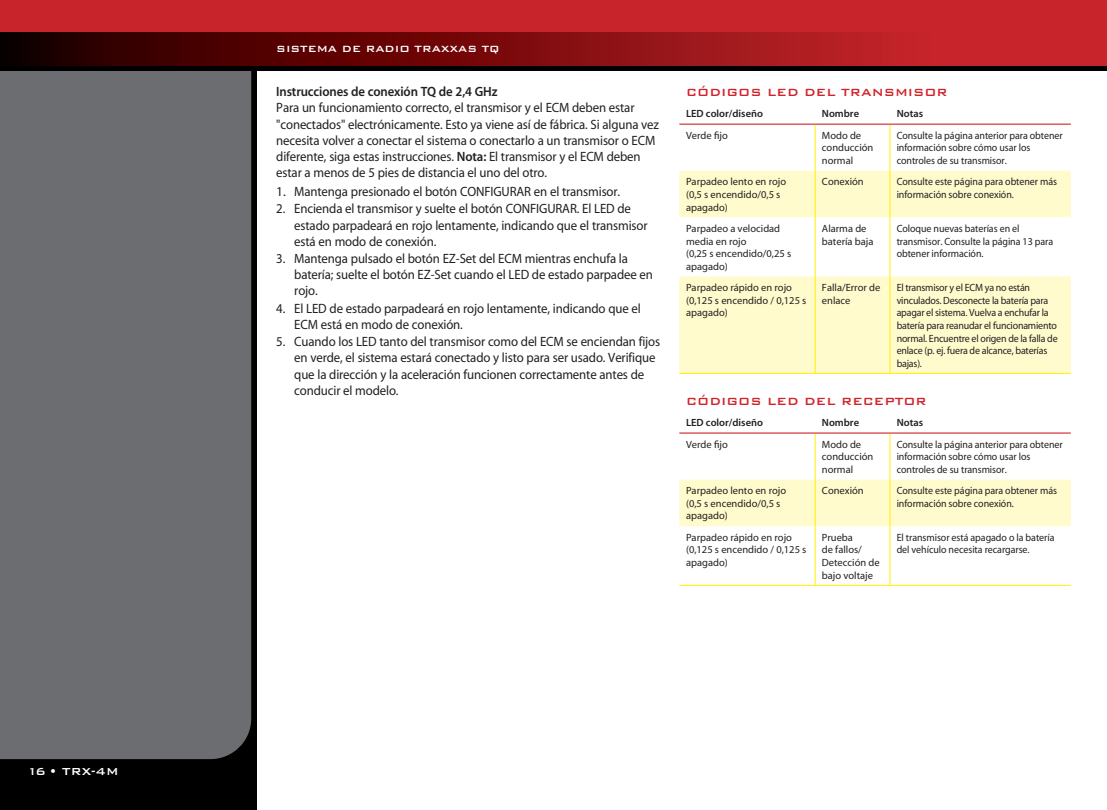
<style>
.page{position:relative;width:1107px;height:810px;background:#fff}
.page>*{position:absolute;margin:0;border:0;box-sizing:border-box;transform-origin:0 0}
.t1{font:13.8px "Bank Gothic Medium BT";color:#d1232a}
.t2{font:13.5px/16.2px "Myriad";letter-spacing:-.01em;color:#231f20;scale:.95 1}
.t3{font:13.5px "Myriad";letter-spacing:-.01em;color:#231f20}
.t4{font:600 13.5px "Myriad";letter-spacing:-.01em;color:#231f20;scale:.95 1}
.t5{font:13.5px "Bank Gothic Medium BT";color:#fff}
.t6{font:12px "Bank Gothic Medium BT";color:#fff}
.t7{font:10.5px/12.6px "Myriad";letter-spacing:-.005em;color:#231f20;scale:.95 1}
.t8{font:10.5px/12.6px "Myriad";letter-spacing:-.005em;color:#231f20}
.t9{font:600 10.5px "Myriad";color:#231f20}
.s1{font-weight:600}
</style>
<div class="page">
<div style="left:0;top:13px;width:256px;height:797px;background:#000"></div>
<div style="left:0;top:71px;width:251px;height:688px;background:#6c6d70"></div>
<div style="left:0;top:0;width:1107px;height:70px;background:#000"></div>
<div style="left:0;top:0;width:1107px;height:51px;background:#c8242b"></div>
<svg style="left:0;top:32px;width:1107px;height:34px;background:#7f0f12"></svg>
<div style="left:679px;top:171px;width:392px;height:46px;background:#fffbcc"></div>
<div style="left:679px;top:276px;width:392px;height:97px;background:#fffbcc"></div>
<div style="left:679px;top:480px;width:392px;height:46px;background:#fffbcc"></div>
<hr style="left:815px;top:125px;width:1px;height:46px;background:#fff101">
<hr style="left:890px;top:125px;width:1px;height:46px;background:#fff101">
<hr style="left:815px;top:171px;width:1px;height:46px;background:#fff101">
<hr style="left:890px;top:171px;width:1px;height:46px;background:#fff101">
<hr style="left:815px;top:217px;width:1px;height:59px;background:#fff101">
<hr style="left:890px;top:217px;width:1px;height:59px;background:#fff101">
<hr style="left:815px;top:276px;width:1px;height:97px;background:#fff101">
<hr style="left:890px;top:276px;width:1px;height:97px;background:#fff101">
<hr style="left:679px;top:373px;width:136px;height:1px;background:#fff101">
<hr style="left:815px;top:373px;width:75px;height:1px;background:#fff101">
<hr style="left:890px;top:373px;width:181px;height:1px;background:#fff101">
<hr style="left:815px;top:434px;width:1px;height:46px;background:#fff101">
<hr style="left:890px;top:434px;width:1px;height:46px;background:#fff101">
<hr style="left:815px;top:480px;width:1px;height:46px;background:#fff101">
<hr style="left:890px;top:480px;width:1px;height:46px;background:#fff101">
<hr style="left:815px;top:526px;width:1px;height:59px;background:#fff101">
<hr style="left:890px;top:526px;width:1px;height:59px;background:#fff101">
<hr style="left:679px;top:585px;width:136px;height:1px;background:#fff101">
<hr style="left:815px;top:585px;width:75px;height:1px;background:#fff101">
<hr style="left:890px;top:585px;width:181px;height:1px;background:#fff101">
<hr style="left:679px;top:124px;width:136px;height:1px;background:#d1232a">
<hr style="left:815px;top:124px;width:75px;height:1px;background:#d1232a">
<hr style="left:890px;top:124px;width:181px;height:1px;background:#d1232a">
<hr style="left:679px;top:432px;width:136px;height:2px;background:#d1232a">
<hr style="left:815px;top:432px;width:75px;height:2px;background:#d1232a">
<hr style="left:890px;top:432px;width:181px;height:2px;background:#d1232a">
<p class="t5" style="left:27px;top:764px;width:93px">16 • TRX-4M</p>
<p class="t6" style="left:276px;top:42px;width:225px">SISTEMA DE RADIO TRAXXAS TQ</p>
<p class="t4" style="left:276px;top:85px;width:234px">Instrucciones de conexión TQ de 2,4 GHz</p>
<p class="t2" style="left:276px;top:100px;width:404px">Para un funcionamiento correcto, el transmisor y el ECM deben estar "conectados" electrónicamente. Esto ya viene así de fábrica. Si alguna vez necesita volver a conectar el sistema o conectarlo a un transmisor o ECM diferente, siga estas instrucciones. <span class="s1">Nota:</span> El transmisor y el ECM deben estar a menos de 5 pies de distancia el uno del otro.</p>
<p class="t3" style="left:276px;top:185px;width:345px">1. Mantenga presionado el botón CONFIGURAR en el transmisor.</p>
<p class="t2" style="left:294px;top:201px;width:374px;text-indent:-18px">2. Encienda el transmisor y suelte el botón CONFIGURAR. El LED de estado parpadeará en rojo lentamente, indicando que el transmisor está en modo de conexión.</p>
<p class="t2" style="left:294px;top:251px;width:379px;text-indent:-18px">3. Mantenga pulsado el botón EZ-Set del ECM mientras enchufa la batería; suelte el botón EZ-Set cuando el LED de estado parpadee en rojo.</p>
<p class="t2" style="left:294px;top:301px;width:366px;text-indent:-18px">4. El LED de estado parpadeará en rojo lentamente, indicando que el<br>ECM está en modo de conexión.</p>
<p class="t2" style="left:294px;top:334px;width:387px;text-indent:-18px">5. Cuando los LED tanto del transmisor como del ECM se enciendan fijos en verde, el sistema estará conectado y listo para ser usado. Verifique que la dirección y la aceleración funcionen correctamente antes de conducir el modelo.</p>
<p class="t1" style="left:686px;top:85px;width:263px">CÓDIGOS LED DEL TRANSMISOR</p>
<p class="t9" style="left:686px;top:109px;width:78px">LED color/diseño</p>
<p class="t9" style="left:822px;top:109px;width:39px">Nombre</p>
<p class="t9" style="left:897px;top:109px;width:28px">Notas</p>
<p class="t8" style="left:686px;top:129px;width:43px">Verde fijo</p>
<p class="t8" style="left:822px;top:129px;width:53px">Modo de conducción normal</p>
<p class="t7" style="left:897px;top:129px;width:176px">Consulte la página anterior para obtener información sobre cómo usar los controles de su transmisor.</p>
<p class="t8" style="left:686px;top:176px;width:102px">Parpadeo lento en rojo (0,5 s encendido/0,5 s apagado)</p>
<p class="t8" style="left:822px;top:176px;width:43px">Conexión</p>
<p class="t7" style="left:897px;top:176px;width:170px">Consulte este página para obtener más información sobre conexión.</p>
<p class="t8" style="left:686px;top:223px;width:96px">Parpadeo a velocidad media en rojo</p>
<p class="t8" style="left:686px;top:248px;width:107px">(0,25 s encendido/0,25 s apagado)</p>
<p class="t8" style="left:822px;top:223px;width:53px">Alarma de batería baja</p>
<p class="t7" style="left:897px;top:223px;width:166px">Coloque nuevas baterías en el transmisor. Consulte la página 13 para obtener información.</p>
<p class="t8" style="left:686px;top:282px;width:122px">Parpadeo rápido en rojo (0,125 s encendido / 0,125 s apagado)</p>
<p class="t8" style="left:822px;top:282px;width:60px">Falla/Error de enlace</p>
<p class="t7" style="left:897px;top:282px;width:171px">El transmisor y el ECM ya no están vinculados. Desconecte la batería para apagar el sistema. Vuelva a enchufar la batería para reanudar el funcionamiento normal. Encuentre el origen de la falla de enlace (p. ej. fuera de alcance, baterías bajas).</p>
<p class="t1" style="left:686px;top:394px;width:242px">CÓDIGOS LED DEL RECEPTOR</p>
<p class="t9" style="left:686px;top:417px;width:78px">LED color/diseño</p>
<p class="t9" style="left:822px;top:417px;width:39px">Nombre</p>
<p class="t9" style="left:897px;top:417px;width:28px">Notas</p>
<p class="t8" style="left:686px;top:438px;width:43px">Verde fijo</p>
<p class="t8" style="left:822px;top:438px;width:53px">Modo de conducción normal</p>
<p class="t7" style="left:897px;top:438px;width:176px">Consulte la página anterior para obtener información sobre cómo usar los controles de su transmisor.</p>
<p class="t8" style="left:686px;top:485px;width:102px">Parpadeo lento en rojo (0,5 s encendido/0,5 s apagado)</p>
<p class="t8" style="left:822px;top:485px;width:43px">Conexión</p>
<p class="t7" style="left:897px;top:485px;width:170px">Consulte este página para obtener más información sobre conexión.</p>
<p class="t8" style="left:686px;top:531px;width:122px">Parpadeo rápido en rojo (0,125 s encendido / 0,125 s apagado)</p>
<p class="t8" style="left:822px;top:531px;width:59px">Prueba<br>de fallos/<br>Detección de bajo voltaje</p>
<p class="t7" style="left:897px;top:531px;width:168px">El transmisor está apagado o la batería del vehículo necesita recargarse.</p>
</div>
